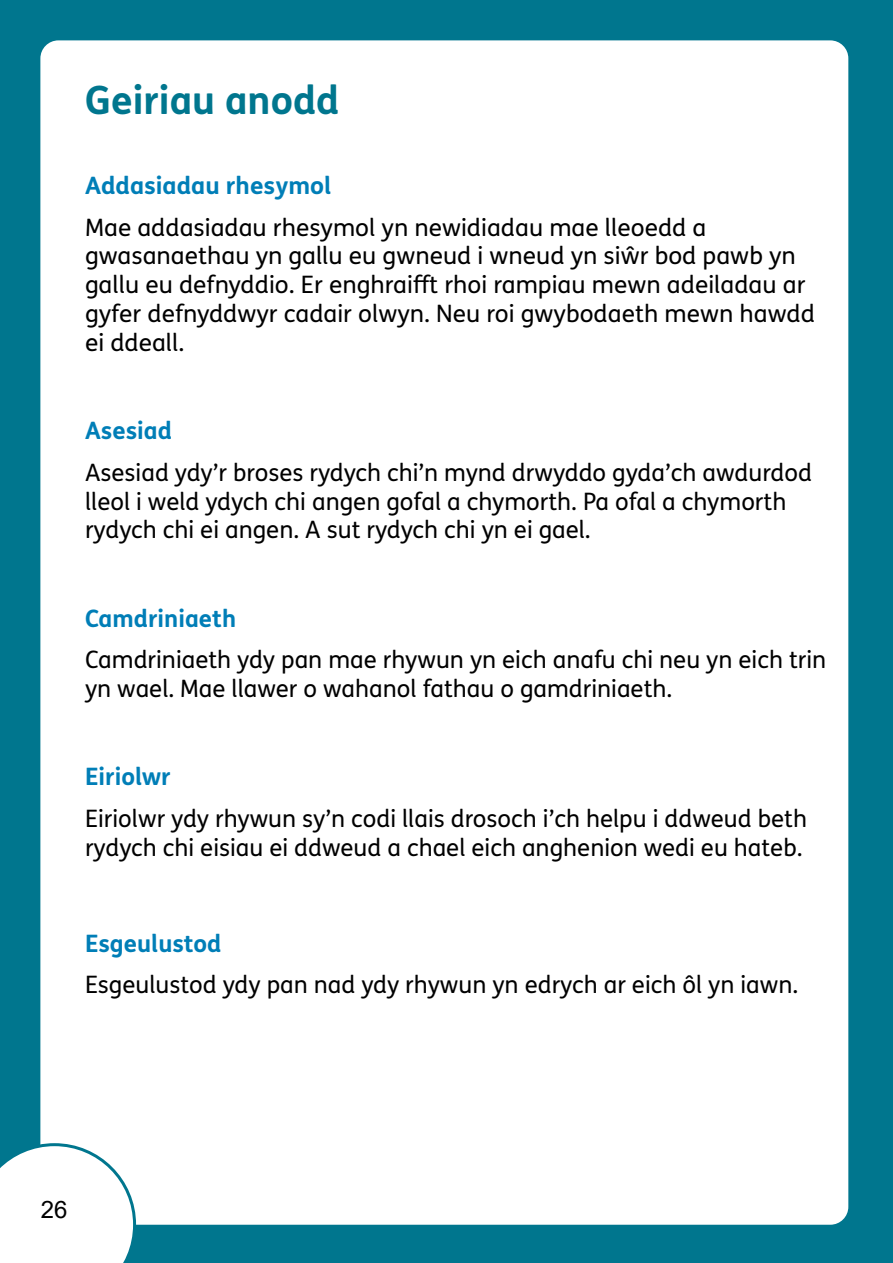
<style>
.page{position:relative;width:893px;height:1263px;background:#00768e}
.page>*{position:absolute;margin:0;border:0;box-sizing:border-box;transform-origin:0 0}
.t1{font:700 39px "FS Me Pro";color:#00768e}
.t2{font:24px/28.8px "FS Me Pro";color:#000}
.t3{font:700 24px "FS Me Pro";color:#007eb7}
.t4{font:24px "Arial";color:#000}
</style>
<div class="page">
<div style="left:40px;top:40px;width:808px;height:1185px;background:#fff;border-radius:18px"></div>
<svg style="left:0;top:1143px;width:136px;height:120px"></svg>
<h1 class="t1" style="left:85px;top:70px;width:256px">Geiriau anodd</h1>
<h2 class="t3" style="left:85px;top:167px;width:248px">Addasiadau rhesymol</h2>
<p class="t2" style="left:85px;top:212px;width:731px">Mae addasiadau rhesymol yn newidiadau mae lleoedd a gwasanaethau yn gallu eu gwneud i wneud yn siŵr bod pawb yn gallu eu defnyddio. Er enghraift rhoi rampiau mewn adeiladau ar gyfer defnyddwyr cadair olwyn. Neu roi gwybodaeth mewn hawdd ei ddeall.</p>
<h2 class="t3" style="left:85px;top:412px;width:88px">Asesiad</h2>
<p class="t2" style="left:85px;top:457px;width:728px">Asesiad ydy’r broses rydych chi’n mynd drwyddo gyda’ch awdurdod lleol i weld ydych chi angen gofal a chymorth. Pa ofal a chymorth rydych chi ei angen. A sut rydych chi yn ei gael.</p>
<h2 class="t3" style="left:85px;top:600px;width:153px">Camdriniaeth</h2>
<p class="t2" style="left:85px;top:645px;width:743px">Camdriniaeth ydy pan mae rhywun yn eich anafu chi neu yn eich trin yn wael. Mae llawer o wahanol fathau o gamdriniaeth.</p>
<h2 class="t3" style="left:85px;top:758px;width:87px">Eiriolwr</h2>
<p class="t2" style="left:85px;top:804px;width:723px">Eiriolwr ydy rhywun sy’n codi llais drosoch i’ch helpu i ddweud beth rydych chi eisiau ei ddweud a chael eich anghenion wedi eu hateb.</p>
<p class="t3" style="left:85px;top:925px;width:138px">Esgeulustod</p>
<p class="t2" style="left:85px;top:970px;width:715px">Esgeulustod ydy pan nad ydy rhywun yn edrych ar eich ôl yn iawn.</p>
<p class="t4" style="left:41px;top:1192px;width:28px">26</p>
</div>
